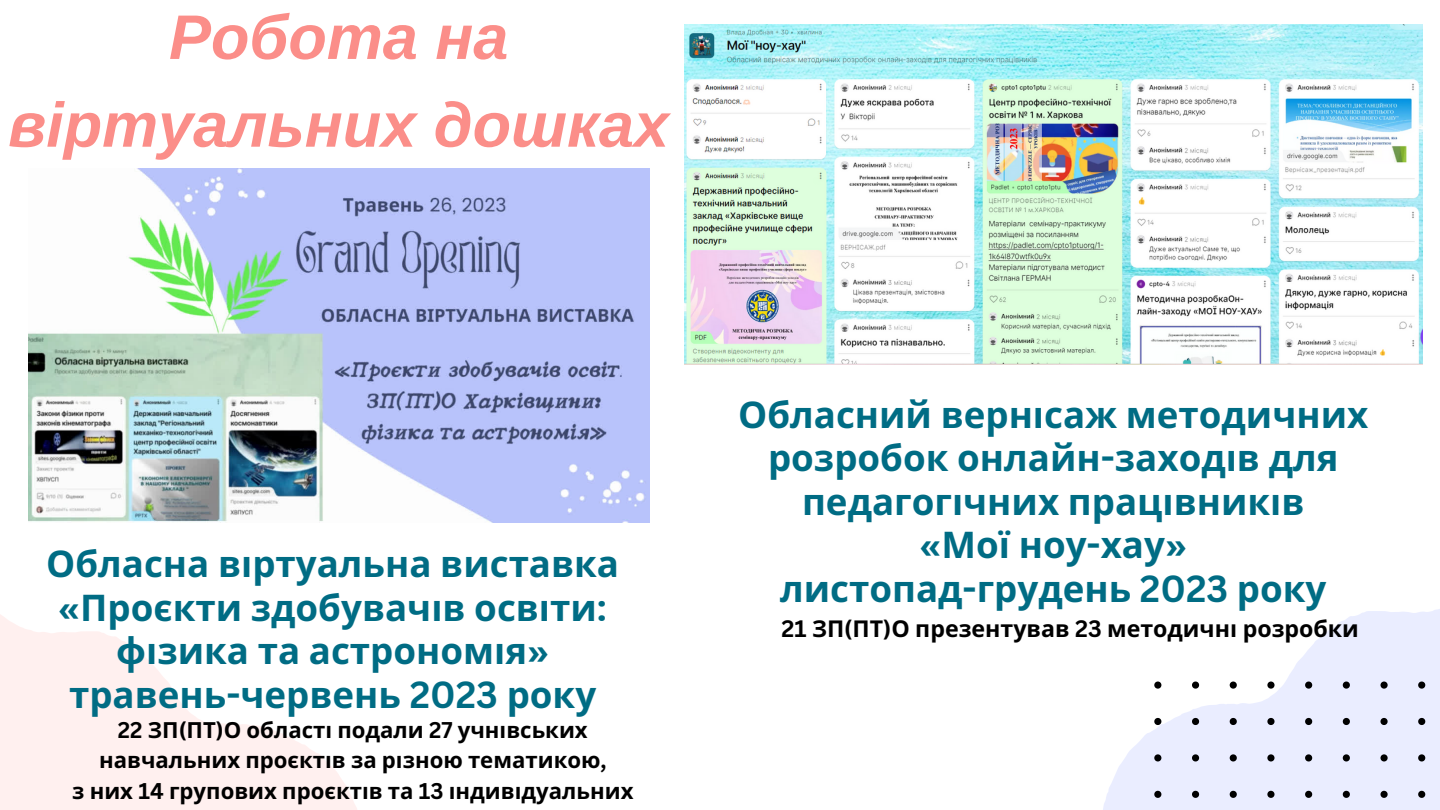
<style>
.page{position:relative;width:1440px;height:810px;background:#fff}
.page>*{position:absolute;margin:0;border:0;box-sizing:border-box;transform-origin:0 0}
.t1{font:italic 700 63px/87.8px "Arimo";color:#fb8e89;text-align:center}
.t2{font:700 36.7px/43.5px "Noto Sans";color:#006c84;text-align:center}
.t3{font:700 23.2px "Noto Sans";color:#000}
.t4{font:700 22.2px/30.8px "Noto Sans";color:#000;text-align:center}
.s1{font-family:"Canva Sans"}
</style>
<div class="page">
<svg style="left:0;top:614px;width:357px;height:196px;fill:#fff0ef"></svg>
<svg style="left:1103px;top:609px;width:337px;height:201px"></svg>
<svg style="left:1154px;top:682px;width:286px;height:128px"></svg>
<img style="left:28px;top:169px;width:621px;height:354px">
<img style="left:684px;top:25px;width:738px;height:339px">
<h1 class="t1" style="left:8px;top:-7px;width:662px">Робота на віртуальних дошках</h1>
<p class="t2" style="left:46px;top:541px;width:574px">Обласна ві ртуальна виставка <span class="s1">«</span>Проєкти здобувачі в освіти<span class="s1">: </span>фізика та астрономія<span class="s1">» </span>травень<span class="s1">-</span>червень <span class="s1">2023</span> року</p>
<p class="t4" style="left:72px;top:714px;width:563px"><span class="s1">22</span> ЗП<span class="s1">(</span>ПТ<span class="s1">)</span>О області подали <span class="s1">27</span> учні вських навчальних проєкті в за різною тематикою<span class="s1">,<br></span>з них <span class="s1">14</span> групових проєкті в та <span class="s1">13</span> і ндивідуальних</p>
<p class="t2" style="left:738px;top:392px;width:632px">Обласний вернісаж методичних розробок онлайн<span class="s1">-</span>заході в для педагогічних працівників<br><span class="s1">«</span>Мої ноу<span class="s1">-</span>хау<span class="s1">»<br></span>листопад<span class="s1">-</span>грудень <span class="s1">2023</span> року</p>
<p class="t3" style="left:782px;top:612px;width:579px"><span class="s1">21</span> ЗП<span class="s1">(</span>ПТ<span class="s1">)</span>О презентував <span class="s1">23</span> методичні розробки</p>
</div>
